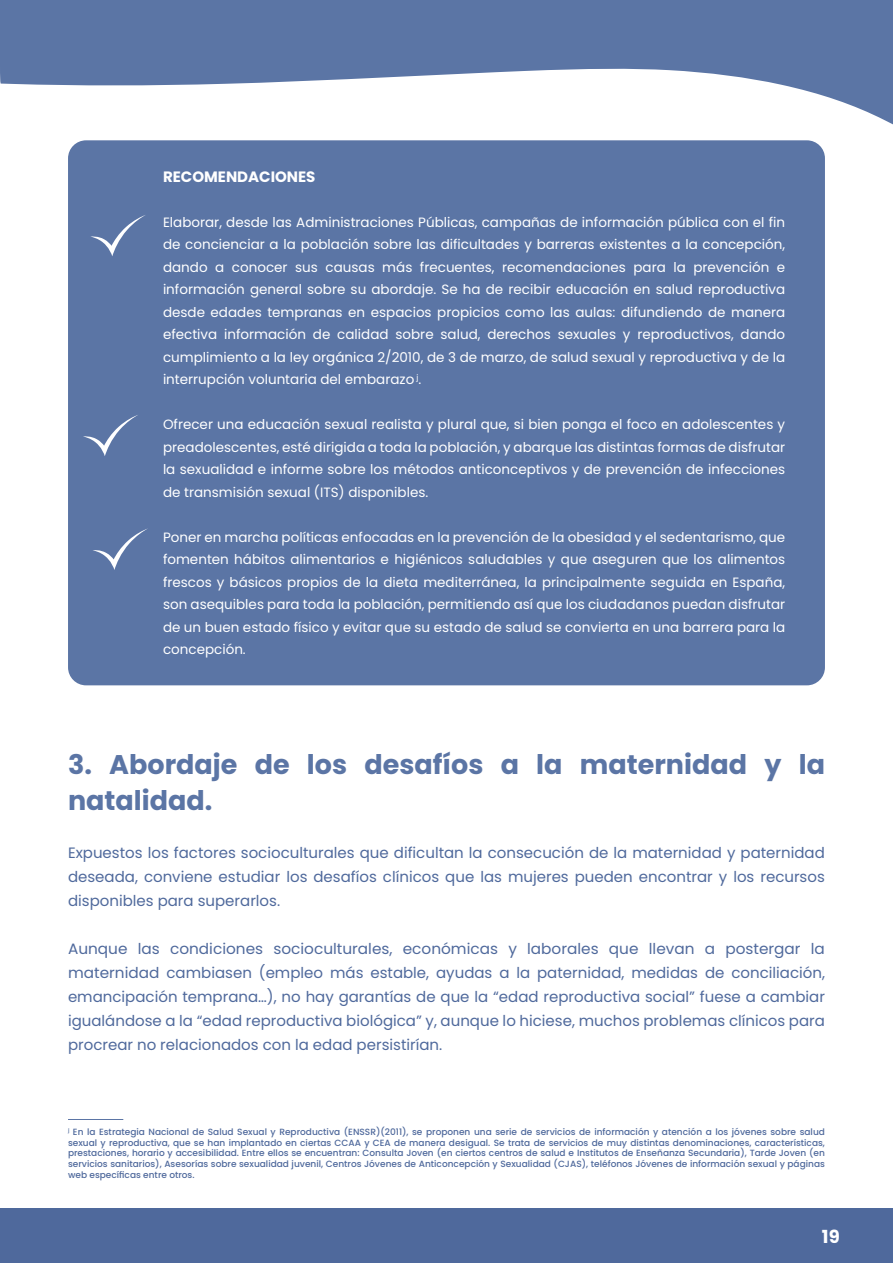
<style>
.page{position:relative;width:893px;height:1263px;background:#fff}
.page>*{position:absolute;margin:0;border:0;box-sizing:border-box;transform-origin:0 0}
.t1{font:700 27px/36px "Poppins";color:#5b75a5}
.t2{font:700 18px "Poppins";color:#fff}
.t3{font:15px/24px "Poppins";color:#4f699c;text-align:justify}
.t4{font:700 15px "Poppins";color:#fff}
.t5{font:13.5px/22.5px "Poppins";color:#fff;text-align:justify}
.t6{font:500 9px/10.8px "Poppins";color:#4f699c;text-align:justify}
</style>
<div class="page">
<div style="left:0;top:1209px;width:893px;height:54px;background:#4f699c"></div>
<svg style="left:837px;top:100px;width:56px;height:24px"></svg>
<div style="left:68px;top:140px;width:757px;height:545px;background:#5b75a5;border-radius:18px"></div>
<svg style="left:0;top:0;width:893px;height:100px;fill:#5b75a5"></svg>
<svg style="left:91px;top:215px;width:54px;height:41px"></svg>
<svg style="left:83px;top:415px;width:55px;height:41px"></svg>
<svg style="left:93px;top:528px;width:55px;height:42px"></svg>
<hr style="left:68px;top:1119px;width:55px;height:1px;background:#5b75a5">
<p class="t4" style="left:163px;top:168px;width:154px">RECOMENDACIONES</p>
<p class="t5" style="left:163px;top:211px;width:624px">Elaborar, desde las Administraciones Públicas, campañas de información pública con el fin de concienciar a la población sobre las dificultades y barreras existentes a la concepción, dando a conocer sus causas más frecuentes, recomendaciones para la prevención e información general sobre su abordaje. Se ha de recibir educación en salud reproductiva desde edades tempranas en espacios propicios como las aulas: difundiendo de manera efectiva información de calidad sobre salud, derechos sexuales y reproductivos, dando cumplimiento a la ley orgánica 2/2010, de 3 de marzo, de salud sexual y reproductiva y de la interrupción voluntaria del embarazo <sup>j</sup>.</p>
<p class="t5" style="left:163px;top:413px;width:624px">Ofrecer una educación sexual realista y plural que, si bien ponga el foco en adolescentes y preadolescentes, esté dirigida a toda la población, y abarque las distintas formas de disfrutar la sexualidad e informe sobre los métodos anticonceptivos y de prevención de infecciones de transmisión sexual (ITS) disponibles.</p>
<p class="t5" style="left:163px;top:526px;width:624px">Poner en marcha políticas enfocadas en la prevención de la obesidad y el sedentarismo, que fomenten hábitos alimentarios e higiénicos saludables y que aseguren que los alimentos frescos y básicos propios de la dieta mediterránea, la principalmente seguida en España, son asequibles para toda la población, permitiendo así que los ciudadanos puedan disfrutar de un buen estado físico y evitar que su estado de salud se convierta en una barrera para la concepción.</p>
<h1 class="t1" style="left:68px;top:747px;width:758px">3. Abordaje de los desafíos a la maternidad y la natalidad.</h1>
<p class="t3" style="left:68px;top:841px;width:758px">Expuestos los factores socioculturales que dificultan la consecución de la maternidad y paternidad deseada, conviene estudiar los desafíos clínicos que las mujeres pueden encontrar y los recursos disponibles para superarlos.</p>
<p class="t3" style="left:68px;top:937px;width:758px">Aunque las condiciones socioculturales, económicas y laborales que llevan a postergar la maternidad cambiasen (empleo más estable, ayudas a la paternidad, medidas de conciliación, emancipación temprana…), no hay garantías de que la “edad reproductiva social” fuese a cambiar igualándose a la “edad reproductiva biológica” y, aunque lo hiciese, muchos problemas clínicos para procrear no relacionados con la edad persistirían.</p>
<p class="t6" style="left:68px;top:1126px;width:758px"><sup>j</sup> En la Estrategia Nacional de Salud Sexual y Reproductiva (ENSSR)(2011), se proponen una serie de servicios de información y atención a los jóvenes sobre salud sexual y reproductiva, que se han implantado en ciertas CCAA y CEA de manera desigual. Se trata de servicios de muy distintas denominaciones, características, prestaciones, horario y accesibilidad. Entre ellos se encuentran: Consulta Joven (en ciertos centros de salud e Institutos de Enseñanza Secundaria), Tarde Joven (en servicios sanitarios), Asesorías sobre sexualidad juvenil, Centros Jóvenes de Anticoncepción y Sexualidad (CJAS), teléfonos Jóvenes de información sexual y páginas web específicas entre otros.</p>
<h2 class="t2" style="left:822px;top:1226px;width:19px">19</h2>
</div>
